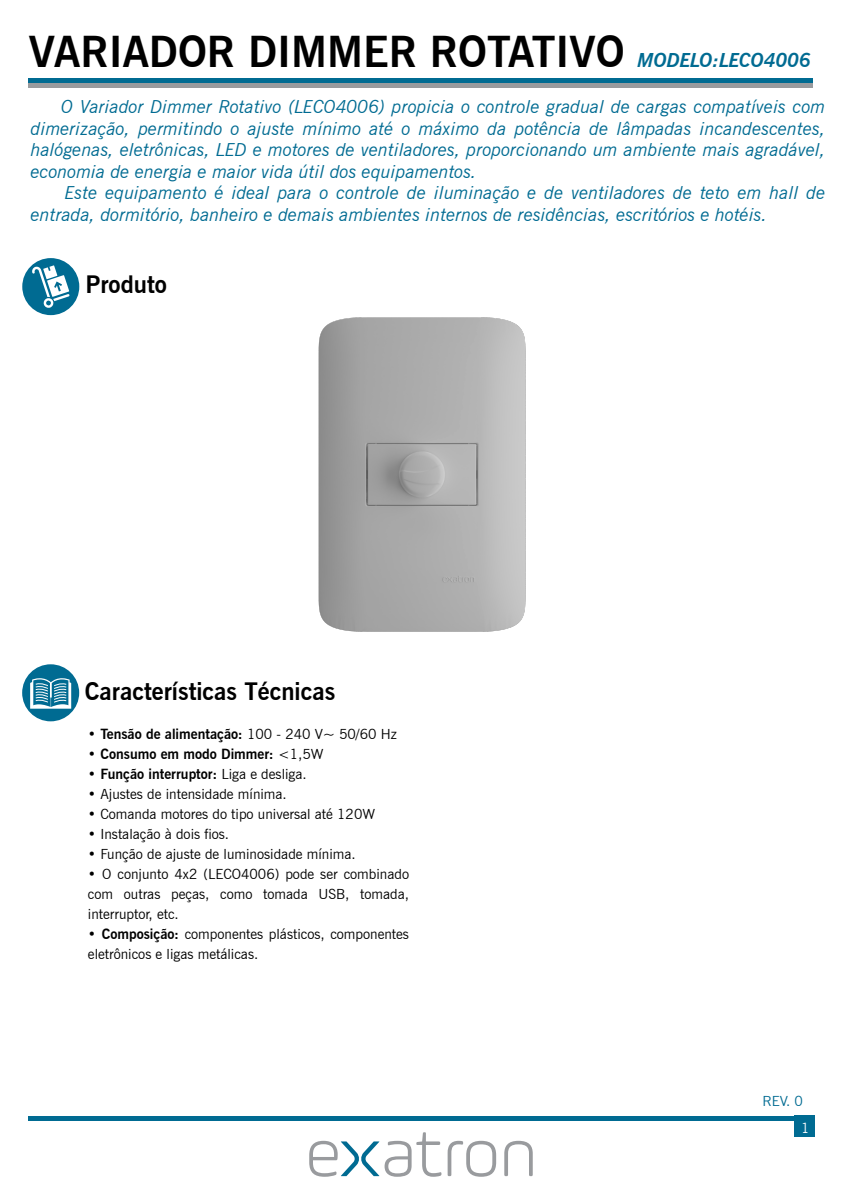
<style>
.page{position:relative;width:842px;height:1191px;background:#fff}
.page>*{position:absolute;margin:0;border:0;box-sizing:border-box;transform-origin:0 0}
.t1{font:700 42.5px "News Gothic BT";color:#000}
.t2{font:700 24px "News Gothic BT";color:#000}
.t3{font:italic 18px/21.6px "News Gothic BT";color:#006b92;text-align:justify}
.t4{font:14px/20px "News Gothic BT";color:#000;text-align:justify}
.t5{font:700 14px "News Gothic BT";color:#000}
.t6{font:14px "News Gothic BT";color:#006b92}
.t7{font:14px "News Gothic BT";color:#fff}
.s1{font-style:italic;font-size:19.5px;color:#006b92}
.s2{font-weight:400}
.s3{font-weight:700}
</style>
<div class="page">
<hr style="left:29px;top:1116px;width:784px;height:4px;background:#006b92">
<hr style="left:29px;top:79px;width:784px;height:4px;background:#006b92">
<div style="left:29px;top:83px;width:784px;height:5px;background:#999b9e"></div>
<svg style="left:504px;top:1140px;width:29px;height:36px"></svg>
<svg style="left:448px;top:1140px;width:48px;height:36px"></svg>
<svg style="left:385px;top:1132px;width:56px;height:44px"></svg>
<svg style="left:309px;top:1140px;width:70px;height:36px"></svg>
<div style="left:22px;top:664px;width:57px;height:57px;background:#006b92;border-radius:50%"></div>
<svg style="left:30px;top:678px;width:41px;height:30px"></svg>
<div style="left:22px;top:258px;width:57px;height:57px;background:#006b92;border-radius:50%"></div>
<svg style="left:32px;top:265px;width:38px;height:43px"></svg>
<div style="left:795px;top:1116px;width:20px;height:21px;background:#006b92"></div>
<img style="left:318px;top:317px;width:208px;height:315px">
<h1 class="t1" style="left:29px;top:26px;width:784px">VARIADOR DIMMER ROTATIVO <span class="s1">MODELO:LECO4006</span></h1>
<p class="t3" style="left:31px;top:96px;width:796px;text-indent:30px">O Variador Dimmer Rotativo (LECO4006) propicia o controle gradual de cargas compatíveis com dimerização, permitindo o ajuste mínimo até o máximo da potência de lâmpadas incandescentes, halógenas, eletrônicas, LED e motores de ventiladores, proporcionando um ambiente mais agradável, economia de energia e maior vida útil dos equipamentos.</p>
<p class="t3" style="left:31px;top:182px;width:796px;text-indent:34px">Este equipamento é ideal para o controle de iluminação e de ventiladores de teto em hall de entrada, dormitório, banheiro e demais ambientes internos de residências, escritórios e hotéis.</p>
<h2 class="t2" style="left:86px;top:270px;width:83px">Produto</h2>
<h2 class="t2" style="left:85px;top:677px;width:252px">Características Técnicas</h2>
<p class="t5" style="left:88px;top:725px;width:310px"><span class="s2">•</span> Tensão de alimentação: <span class="s2">100 - 240 V~ 50/60 Hz</span></p>
<p class="t5" style="left:88px;top:745px;width:237px"><span class="s2">•</span> Consumo em modo Dimmer: <span class="s2">&lt;1,5W</span></p>
<p class="t5" style="left:88px;top:765px;width:220px"><span class="s2">•</span> Função interruptor: <span class="s2">Liga e desliga.</span></p>
<p class="t4" style="left:88px;top:784px;width:200px">• Ajustes de intensidade mínima.</p>
<p class="t4" style="left:88px;top:804px;width:289px">• Comanda motores do tipo universal até 120W</p>
<p class="t4" style="left:88px;top:824px;width:143px">• Instalação à dois fios.</p>
<p class="t4" style="left:88px;top:844px;width:269px">• Função de ajuste de luminosidade mínima.</p>
<p class="t4" style="left:88px;top:864px;width:323px">• O conjunto 4x2 (LECO4006) pode ser combinado com outras peças, como tomada USB, tomada, interruptor, etc.</p>
<p class="t4" style="left:88px;top:924px;width:323px">• <span class="s3">Composição:</span> componentes plásticos, componentes eletrônicos e ligas metálicas.</p>
<p class="t6" style="left:763px;top:1092px;width:42px">REV. 0</p>
<p class="t7" style="left:801px;top:1119px;width:10px">1</p>
</div>
